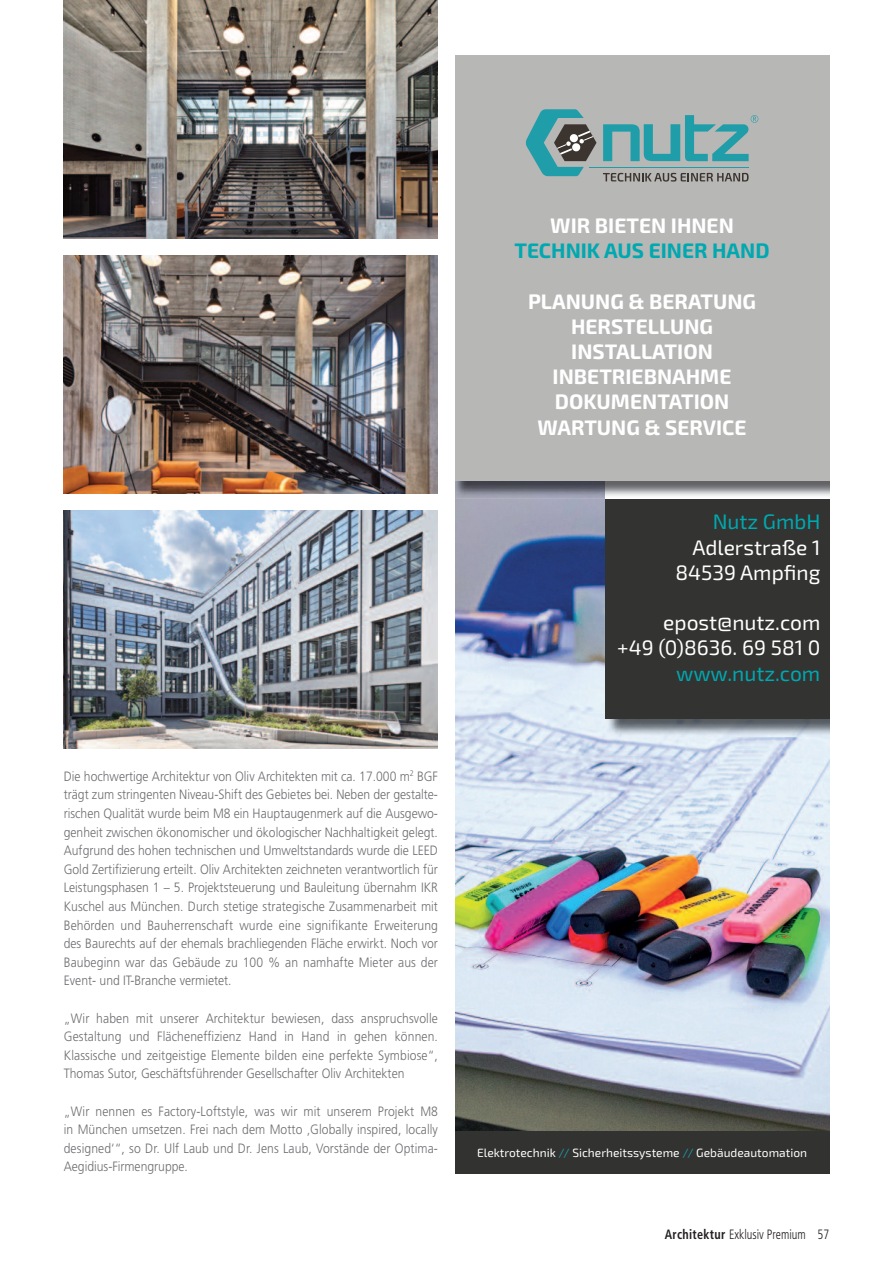
<style>
.page{position:relative;width:893px;height:1263px;background:#fff}
.page>*{position:absolute;margin:0;border:0;box-sizing:border-box;transform-origin:0 0}
.t1{font:700 21px/25.2px "Exo 2";color:#fff;text-align:center}
.t2{font:21px/25.2px "Exo 2";color:#fff;text-align:right}
.t3{font:21px "Exo 2";color:#00a8b0}
.t4{font:700 21px "Exo 2";color:#00a8b0}
.t5{font:300 13.5px/18.6px "Frutiger";color:#6c6d70;text-align:justify;scale:.9 1}
.t6{font:300 condensed 13.5px "Frutiger";color:#231f20;scale:.9 1}
.t7{font:12px "Exo 2";color:#fff}
.s1{color:#1f9da8}
.s2{color:#1e9da8}
.s3{font-weight:700}
</style>
<div class="page">
<img style="left:455px;top:481px;width:374px;height:650px">
<img style="left:607px;top:719px;width:222px;height:17px">
<div style="left:605px;top:481px;width:224px;height:238px;background:#333432"></div>
<img style="left:605px;top:481px;width:224px;height:17px">
<div style="left:455px;top:55px;width:374px;height:426px;background:#b7b7b6"></div>
<div style="left:455px;top:1131px;width:374px;height:43px;background:#323231"></div>
<svg style="left:603px;top:115px;width:155px;height:46px"></svg>
<hr style="left:589px;top:167px;width:160px;height:1px;background:#1f9da8">
<svg style="left:526px;top:109px;width:70px;height:67px"></svg>
<svg style="left:603px;top:173px;width:146px;height:9px"></svg>
<img style="left:64px;top:510px;width:374px;height:238px">
<img style="left:64px;top:0;width:374px;height:238px">
<img style="left:64px;top:255px;width:374px;height:238px">
<p class="t5" style="left:64px;top:768px;width:417px">Die hochwertige Architektur von Oliv Architekten mit ca. 17.000 m<sup>2</sup> BGF trägt zum stringenten Niveau-Shift des Gebietes bei. Neben der gestalte&shy;rischen Qualität wurde beim M8 ein Hauptaugenmerk auf die Ausgewo&shy;genheit zwischen ökonomischer und ökologischer Nachhaltigkeit gelegt.<br>Aufgrund des hohen technischen und Umweltstandards wurde die LEED Gold Zertifizierung erteilt. Oliv Architekten zeichneten verantwortlich für Leistungsphasen 1 – 5. Projektsteuerung und Bauleitung übernahm IKR Kuschel aus München. Durch stetige strategische Zusammenarbeit mit Behörden und Bauherrenschaft wurde eine signifikante Erweiterung des Baurechts auf der ehemals brachliegenden Fläche erwirkt. Noch vor Baubeginn war das Gebäude zu 100 % an namhafte Mieter aus der Event- und IT-Branche vermietet.</p>
<p class="t5" style="left:64px;top:1010px;width:417px">„Wir haben mit unserer Architektur bewiesen, dass anspruchsvolle Gestaltung und Flächeneffizienz Hand in Hand in gehen können.<br>Klassische und zeitgeistige Elemente bilden eine perfekte Symbiose“, Thomas Sutor, Geschäftsführender Gesellschafter Oliv Architekten</p>
<p class="t5" style="left:64px;top:1103px;width:417px">„Wir nennen es Factory-Loftstyle, was wir mit unserem Projekt M8 in München umsetzen. Frei nach dem Motto ‚Globally inspired, locally designed‘“, so Dr. Ulf Laub und Dr. Jens Laub, Vorstände der Optima-Aegidius-Firmengruppe.</p>
<h1 class="t1" style="left:550px;top:214px;width:185px">WIR BIETEN IHNEN</h1>
<h1 class="t4" style="left:514px;top:238px;width:257px">TECHNIK AUS EINER HAND</h1>
<h1 class="t1" style="left:528px;top:289px;width:230px">PLANUNG &amp; BERATUNG<br>HERSTELLUNG<br>INSTALLATION<br>INBETRIEBNAHME<br>DOKUMENTATION<br>WARTUNG &amp; SERVICE</h1>
<h1 class="t3" style="left:713px;top:510px;width:109px">Nutz GmbH</h1>
<h1 class="t2" style="left:675px;top:535px;width:147px">Adlerstraße 1<br>84539 Ampfing</h1>
<h1 class="t2" style="left:617px;top:611px;width:205px">epost@nutz.com<br>+49 (0)8636. 69 581 0</h1>
<h1 class="t3" style="left:676px;top:661px;width:146px">www.nutz.com</h1>
<p class="t7" style="left:477px;top:1145px;width:332px">Elektrotechnik <span class="s1">//</span> Sicherheitssysteme <span class="s2">//</span> Gebäudeautomation</p>
<p class="t6" style="left:665px;top:1229px;width:184px"><span class="s3">Architektur</span> Exklusiv Premium 57</p>
</div>
